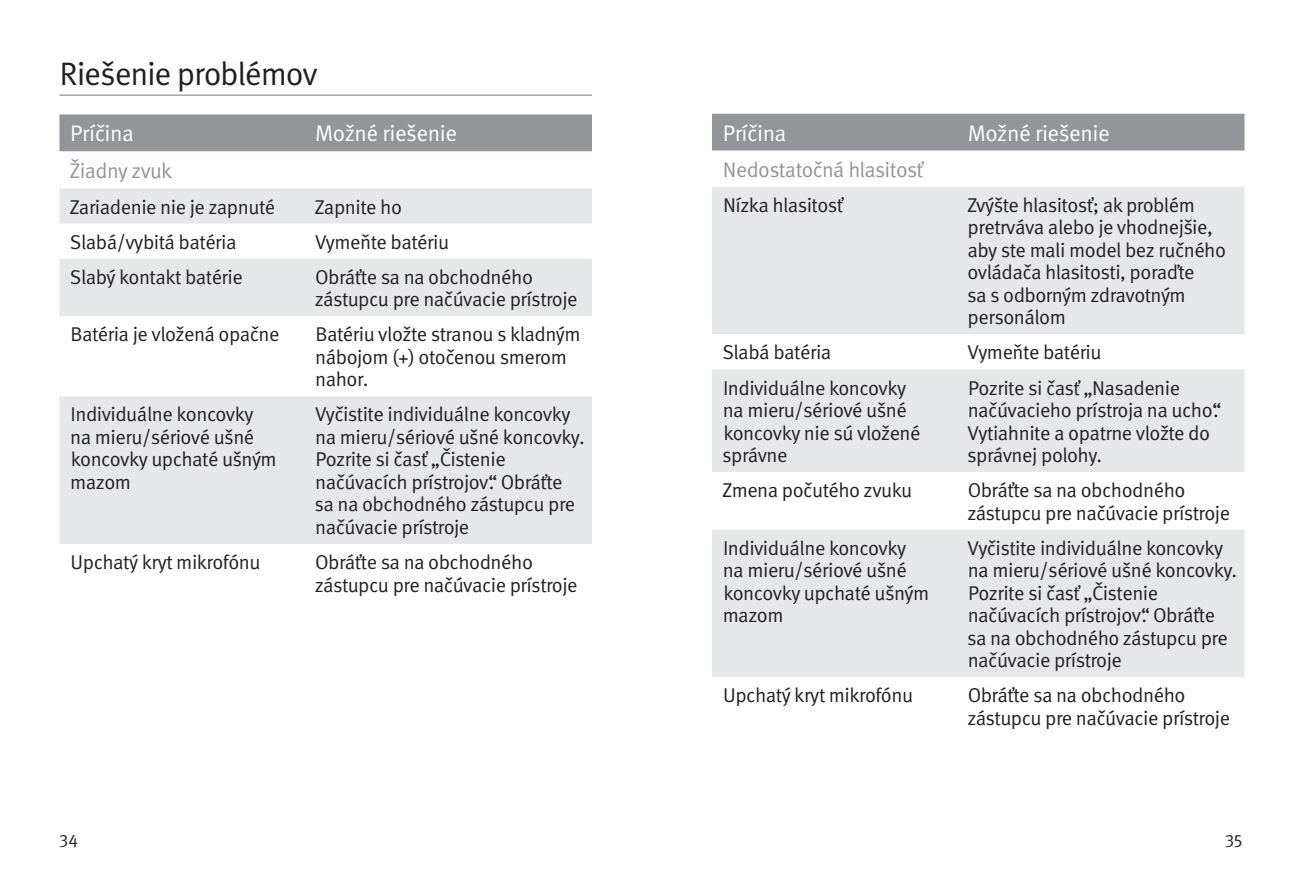
<style>
.page{position:relative;width:1304px;height:886px;background:#fff}
.page>*{position:absolute;margin:0;border:0;box-sizing:border-box;transform-origin:0 0}
.headings{font:32.5px "Meta Pro Norm";letter-spacing:-.04em;color:#231f20}
.cover_copy{font:22.5px "Meta Pro Norm";letter-spacing:-.02em;color:#fff}
.troubleshooting_guid{font:21.25px "Meta Pro Norm";letter-spacing:-.03em;color:#939598}
.troubleshooting_text{font:20px/22.5px "Meta Pro Norm";letter-spacing:-.025em;color:#231f20}
.t1{font:17.5px "Meta Pro Norm";color:#231f20}
</style>
<div class="page">
<hr style="left:59px;top:95px;width:533px;height:1px;background:#939598">
<div style="left:59px;top:115px;width:533px;height:36px;background:#939598"></div>
<svg style="left:59px;top:188px;width:533px;height:356px;fill:#e6e7e9"></svg>
<div style="left:712px;top:114px;width:532px;height:37px;background:#939598"></div>
<div style="left:712px;top:187px;width:532px;height:147px;background:#e6e7e9"></div>
<svg style="left:712px;top:369px;width:532px;height:308px;fill:#e6e7e9"></svg>
<p class="headings" style="left:60px;top:49px;width:260px">Riešenie problémov</p>
<p class="cover_copy" style="left:70px;top:117px;width:65px">Príčina</p>
<p class="cover_copy" style="left:315px;top:117px;width:144px">Možné riešenie</p>
<p class="troubleshooting_guid" style="left:69px;top:154px;width:104px">Žiadny zvuk</p>
<p class="troubleshooting_text" style="left:69px;top:194px;width:207px">Zariadenie nie je zapnuté</p>
<p class="troubleshooting_text" style="left:314px;top:194px;width:89px">Zapnite ho</p>
<p class="troubleshooting_text" style="left:70px;top:229px;width:168px">Slabá/vybitá batéria</p>
<p class="troubleshooting_text" style="left:315px;top:229px;width:136px">Vymeňte batériu</p>
<p class="troubleshooting_text" style="left:70px;top:264px;width:174px">Slabý kontakt batérie</p>
<p class="troubleshooting_text" style="left:315px;top:264px;width:264px">Obráťte sa na obchodného zástupcu pre načúvacie prístroje</p>
<p class="troubleshooting_text" style="left:71px;top:322px;width:211px">Batéria je vložená opačne</p>
<p class="troubleshooting_text" style="left:315px;top:322px;width:267px">Batériu vložte stranou s kladným nábojom (+) otočenou smerom nahor.</p>
<p class="troubleshooting_text" style="left:70px;top:402px;width:208px">Individuálne koncovky na mieru/sériové ušné koncovky upchaté ušným mazom</p>
<p class="troubleshooting_text" style="left:315px;top:402px;width:272px">Vyčistite individuálne koncovky na mieru/sériové ušné koncovky.<br>Pozrite si časť „Čistenie načúvacích prístrojov“. Obráťte sa na obchodného zástupcu pre načúvacie prístroje</p>
<p class="troubleshooting_text" style="left:71px;top:549px;width:191px">Upchatý kryt mikrofónu</p>
<p class="troubleshooting_text" style="left:315px;top:549px;width:264px">Obráťte sa na obchodného zástupcu pre načúvacie prístroje</p>
<p class="cover_copy" style="left:723px;top:116px;width:65px">Príčina</p>
<p class="cover_copy" style="left:968px;top:116px;width:144px">Možné riešenie</p>
<p class="troubleshooting_guid" style="left:723px;top:153px;width:202px">Nedostatočná hlasitosť</p>
<p class="troubleshooting_text" style="left:723px;top:192px;width:122px">Nízka hlasitosť</p>
<p class="troubleshooting_text" style="left:967px;top:192px;width:261px">Zvýšte hlasitosť; ak problém pretrváva alebo je vhodnejšie, aby ste mali model bez ručného ovládača hlasitosti, poraďte<br>sa s odborným zdravotným personálom</p>
<p class="troubleshooting_text" style="left:722px;top:340px;width:110px">Slabá batéria</p>
<p class="troubleshooting_text" style="left:968px;top:340px;width:136px">Vymeňte batériu</p>
<p class="troubleshooting_text" style="left:722px;top:375px;width:200px">Individuálne koncovky na mieru/sériové ušné koncovky nie sú vložené správne</p>
<p class="troubleshooting_text" style="left:967px;top:375px;width:256px">Pozrite si časť „Nasadenie načúvacieho prístroja na ucho“.<br>Vytiahnite a opatrne vložte do správnej polohy.</p>
<p class="troubleshooting_text" style="left:722px;top:478px;width:192px">Zmena počutého zvuku</p>
<p class="troubleshooting_text" style="left:967px;top:478px;width:264px">Obráťte sa na obchodného zástupcu pre načúvacie prístroje</p>
<p class="troubleshooting_text" style="left:723px;top:535px;width:208px">Individuálne koncovky na mieru/sériové ušné koncovky upchaté ušným mazom</p>
<p class="troubleshooting_text" style="left:967px;top:535px;width:272px">Vyčistite individuálne koncovky na mieru/sériové ušné koncovky.<br>Pozrite si časť „Čistenie načúvacích prístrojov“. Obráťte sa na obchodného zástupcu pre načúvacie prístroje</p>
<p class="troubleshooting_text" style="left:723px;top:683px;width:191px">Upchatý kryt mikrofónu</p>
<p class="troubleshooting_text" style="left:967px;top:683px;width:264px">Obráťte sa na obchodného zástupcu pre načúvacie prístroje</p>
<p class="t1" style="left:59px;top:824px;width:20px">34</p>
<p class="t1" style="left:1225px;top:824px;width:19px">35</p>
</div>
